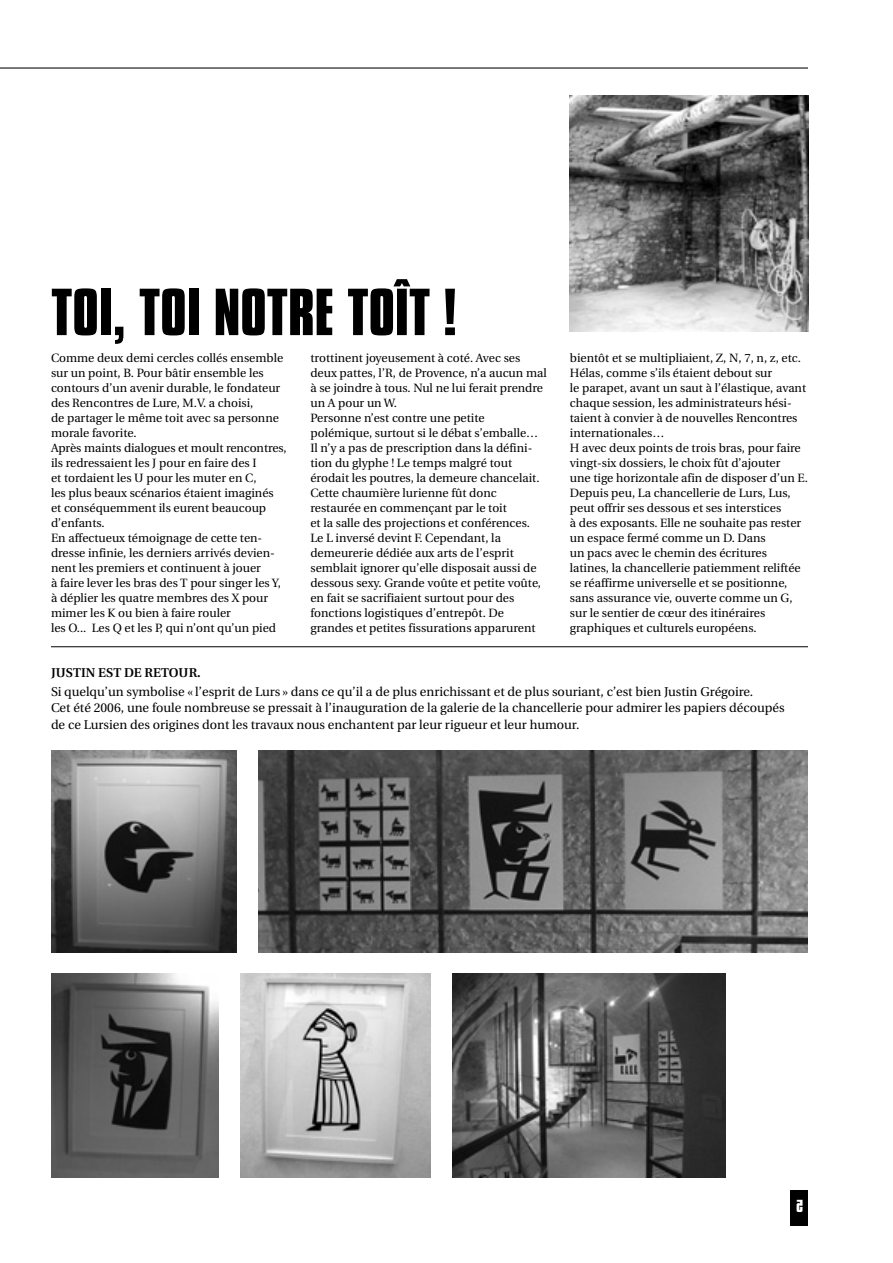
<style>
.page{position:relative;width:893px;height:1263px;background:#fff}
.page>*{position:absolute;margin:0;border:0;box-sizing:border-box;transform-origin:0 0}
.t1{font:700 57.15px "Compacta BT";color:#000}
.t2{font:12.75px/16.5px "Utopia";color:#000}
.t3{font:600 12.75px "Utopia";color:#000}
.t4{font:12px/15px "Utopia";color:#000}
</style>
<div class="page">
<img style="left:570px;top:95px;width:238px;height:237px">
<hr style="left:0;top:68px;width:808px;height:1px;background:#000">
<div style="left:791px;top:1191px;width:17px;height:35px;background:#000"></div>
<img style="left:51px;top:750px;width:186px;height:202px">
<img style="left:240px;top:973px;width:190px;height:205px">
<img style="left:452px;top:974px;width:274px;height:204px">
<img style="left:258px;top:750px;width:550px;height:202px">
<img style="left:51px;top:974px;width:167px;height:204px">
<hr style="left:51px;top:646px;width:757px;height:1px;background:#000">
<h1 class="t1" style="left:51px;top:287px;width:407px">TOI, TOI NOTRE TOÎT !</h1>
<p class="t4" style="left:51px;top:351px;width:237px">Comme deux demi cercles collés ensemble sur un point, B. Pour bâtir ensemble les contours d’un avenir durable, le fondateur des Rencontres de Lure, M.V. a choisi,<br>de partager le même toit avec sa personne morale favorite.<br>Après maints dialogues et moult rencontres, ils redressaient les J pour en faire des I<br>et tordaient les U pour les muter en C,<br>les plus beaux scénarios étaient imaginés et conséquemment ils eurent beaucoup d’enfants.<br>En affectueux témoignage de cette ten&shy;dresse infinie, les derniers arrivés devien&shy;nent les premiers et continuent à jouer<br>à faire lever les bras des T pour singer les Y, à déplier les quatre membres des X pour mimer les K ou bien à faire rouler<br>les O... Les Q et les P, qui n’ont qu’un pied</p>
<p class="t4" style="left:310px;top:351px;width:238px">trottinent joyeusement à coté. Avec ses deux pattes, l’R, de Provence, n’a aucun mal à se joindre à tous. Nul ne lui ferait prendre un A pour un W.<br>Personne n’est contre une petite polémique, surtout si le débat s’emballe… Il n’y a pas de prescription dans la défini&shy;tion du glyphe ! Le temps malgré tout érodait les poutres, la demeure chancelait.<br>Cette chaumière lurienne fût donc restaurée en commençant par le toit<br>et la salle des projections et conférences.<br>Le L inversé devint F. Cependant, la demeurerie dédiée aux arts de l’esprit semblait ignorer qu’elle disposait aussi de dessous sexy. Grande voûte et petite voûte, en fait se sacrifiaient surtout pour des fonctions logistiques d’entrepôt. De grandes et petites fissurations apparurent</p>
<p class="t4" style="left:570px;top:351px;width:240px">bientôt et se multipliaient, Z, N, 7, n, z, etc.<br>Hélas, comme s’ils étaient debout sur<br>le parapet, avant un saut à l’élastique, avant chaque session, les administrateurs hési&shy;taient à convier à de nouvelles Rencontres internationales…<br>H avec deux points de trois bras, pour faire vingt-six dossiers, le choix fût d’ajouter<br>une tige horizontale afin de disposer d’un E.<br>Depuis peu, La chancellerie de Lurs, Lus, peut offrir ses dessous et ses interstices<br>à des exposants. Elle ne souhaite pas rester un espace fermé comme un D. Dans<br>un pacs avec le chemin des écritures latines, la chancellerie patiemment reliftée se réaffirme universelle et se positionne, sans assurance vie, ouverte comme un G, sur le sentier de cœur des itinéraires graphiques et culturels européens.</p>
<p class="t3" style="left:51px;top:667px;width:151px">JUSTIN EST DE RETOUR.</p>
<p class="t2" style="left:51px;top:684px;width:735px">Si quelqu’un symbolise « l’esprit de Lurs » dans ce qu’il a de plus enrichissant et de plus souriant, c’est bien Justin Grégoire.<br>Cet été 2006, une foule nombreuse se pressait à l’inauguration de la galerie de la chancellerie pour admirer les papiers découpés de ce Lursien des origines dont les travaux nous enchantent par leur rigueur et leur humour.</p>
</div>
